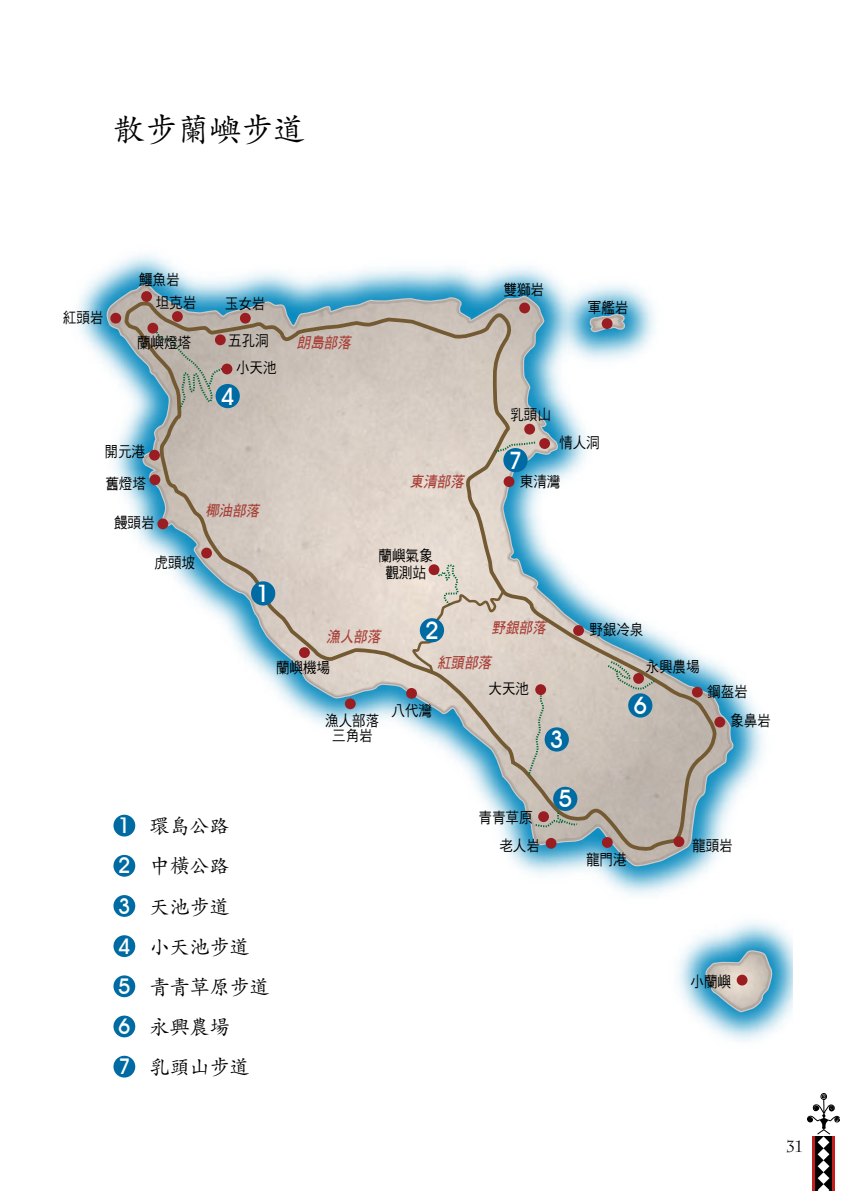
<style>
.page{position:relative;width:851px;height:1191px;background:#fff}
.page>*{position:absolute;margin:0;border:0;box-sizing:border-box;transform-origin:0 0}
.t1{font:32px "DF Li Kai Shu Md WIN BF";color:#000}
.t2{font:500 24px "Avant Garde IT Cby BT";color:#fff}
.t3{font:500 21.6px "Avant Garde IT Cby BT";color:#fff}
.t4{font:20px/40px "DF Li Kai Shu Md WIN BF";color:#000}
.t5{font:16px "Charlemagne Std";color:#000}
.t6{font:italic 15.2px "DF Hei Bd HK BF";color:#a83f37;scale:.89 1}
.t7{font:15px/23.4px "DF Hei Md HK BF";color:#000;scale:.9 1}
.t8{font:italic 15px "DF Hei Bd HK BF";color:#a83f37;scale:.9 1}
.s1{font-family:"Avant Garde IT Cby BT";font-weight:500;font-size:21.6px;color:#fff}
</style>
<div class="page">
<svg style="left:807px;top:1093px;width:32px;height:98px"></svg>
<img style="left:77px;top:254px;width:715px;height:817px">
<img style="left:105px;top:284px;width:666px;height:727px">
<svg style="left:108px;top:285px;width:625px;height:580px"></svg>
<svg style="left:706px;top:950px;width:64px;height:61px;background:#a1b9bf"></svg>
<svg style="left:121px;top:299px;width:595px;height:556px"></svg>
<svg style="left:410px;top:563px;width:95px;height:112px;background:#dacfc3"></svg>
<svg style="left:153px;top:328px;width:73px;height:82px;background:#a7a9a0"></svg>
<svg style="left:493px;top:440px;width:44px;height:13px"></svg>
<svg style="left:527px;top:691px;width:19px;height:86px;background:#c5c0b4"></svg>
<svg style="left:606px;top:659px;width:51px;height:32px;background:#b1afa1"></svg>
<svg style="left:533px;top:811px;width:45px;height:16px"></svg>
<div style="left:110px;top:313px;width:11px;height:10px;background:#9a1e21;border-radius:50%"></div>
<div style="left:141px;top:291px;width:11px;height:11px;background:#9a1e21;border-radius:50%"></div>
<div style="left:215px;top:334px;width:11px;height:11px;background:#9a1e21;border-radius:50%"></div>
<div style="left:172px;top:311px;width:11px;height:11px;background:#9a1e21;border-radius:50%"></div>
<div style="left:147px;top:323px;width:11px;height:10px;background:#9a1e21;border-radius:50%"></div>
<div style="left:221px;top:363px;width:11px;height:11px;background:#9a1e21;border-radius:50%"></div>
<div style="left:240px;top:313px;width:11px;height:10px;background:#9a1e21;border-radius:50%"></div>
<div style="left:201px;top:547px;width:11px;height:11px;background:#9a1e21;border-radius:50%"></div>
<div style="left:157px;top:518px;width:11px;height:11px;background:#9a1e21;border-radius:50%"></div>
<div style="left:149px;top:474px;width:11px;height:11px;background:#9a1e21;border-radius:50%"></div>
<div style="left:149px;top:450px;width:11px;height:10px;background:#9a1e21;border-radius:50%"></div>
<div style="left:535px;top:684px;width:11px;height:11px;background:#9a1e21;border-radius:50%"></div>
<div style="left:406px;top:688px;width:11px;height:11px;background:#9a1e21;border-radius:50%"></div>
<div style="left:345px;top:698px;width:10px;height:11px;background:#9a1e21;border-radius:50%"></div>
<div style="left:428px;top:564px;width:11px;height:11px;background:#9a1e21;border-radius:50%"></div>
<div style="left:299px;top:647px;width:11px;height:11px;background:#9a1e21;border-radius:50%"></div>
<div style="left:736px;top:974px;width:11px;height:11px;background:#9a1e21;border-radius:50%"></div>
<div style="left:673px;top:836px;width:11px;height:11px;background:#9a1e21;border-radius:50%"></div>
<div style="left:601px;top:837px;width:11px;height:11px;background:#9a1e21;border-radius:50%"></div>
<div style="left:545px;top:838px;width:11px;height:10px;background:#9a1e21;border-radius:50%"></div>
<div style="left:538px;top:811px;width:11px;height:11px;background:#9a1e21;border-radius:50%"></div>
<div style="left:714px;top:716px;width:11px;height:11px;background:#9a1e21;border-radius:50%"></div>
<div style="left:691px;top:686px;width:11px;height:11px;background:#9a1e21;border-radius:50%"></div>
<div style="left:633px;top:673px;width:11px;height:11px;background:#9a1e21;border-radius:50%"></div>
<div style="left:573px;top:625px;width:11px;height:11px;background:#9a1e21;border-radius:50%"></div>
<div style="left:601px;top:318px;width:11px;height:11px;background:#9a1e21;border-radius:50%"></div>
<div style="left:519px;top:302px;width:11px;height:11px;background:#9a1e21;border-radius:50%"></div>
<div style="left:524px;top:424px;width:11px;height:10px;background:#9a1e21;border-radius:50%"></div>
<div style="left:539px;top:438px;width:11px;height:11px;background:#9a1e21;border-radius:50%"></div>
<div style="left:503px;top:476px;width:11px;height:11px;background:#9a1e21;border-radius:50%"></div>
<div style="left:251px;top:581px;width:24px;height:24px;background:#006ba3;border-radius:50%"></div>
<div style="left:420px;top:618px;width:24px;height:24px;background:#006ba3;border-radius:50%"></div>
<div style="left:544px;top:727px;width:24px;height:24px;background:#006ba3;border-radius:50%"></div>
<div style="left:215px;top:384px;width:25px;height:24px;background:#006ba3;border-radius:50%"></div>
<div style="left:553px;top:786px;width:24px;height:25px;background:#006ba3;border-radius:50%"></div>
<div style="left:628px;top:693px;width:24px;height:24px;background:#006ba3;border-radius:50%"></div>
<div style="left:503px;top:448px;width:24px;height:24px;background:#006ba3;border-radius:50%"></div>
<div style="left:113px;top:1055px;width:22px;height:22px;background:#006ba3;border-radius:50%"></div>
<div style="left:113px;top:1015px;width:22px;height:22px;background:#006ba3;border-radius:50%"></div>
<div style="left:113px;top:975px;width:22px;height:22px;background:#006ba3;border-radius:50%"></div>
<div style="left:113px;top:935px;width:22px;height:22px;background:#006ba3;border-radius:50%"></div>
<div style="left:113px;top:895px;width:22px;height:22px;background:#006ba3;border-radius:50%"></div>
<div style="left:113px;top:855px;width:22px;height:21px;background:#006ba3;border-radius:50%"></div>
<div style="left:113px;top:814px;width:22px;height:22px;background:#006ba3;border-radius:50%"></div>
<p class="t1" style="left:113px;top:113px;width:193px">散步蘭嶼步道</p>
<p class="t7" style="left:63px;top:306px;width:46px">紅頭岩</p>
<p class="t7" style="left:156px;top:267px;width:46px;text-indent:-17px">鱷魚岩坦克岩</p>
<p class="t7" style="left:225px;top:291px;width:46px">玉女岩</p>
<p class="t7" style="left:137px;top:331px;width:61px">蘭嶼燈塔</p>
<p class="t7" style="left:228px;top:327px;width:55px;line-height:27px;text-align:center">五孔洞小天池</p>
<p class="t6" style="left:297px;top:334px;width:65px">朗島部落</p>
<p class="t2" style="left:221px;top:381px;width:15px">4</p>
<p class="t7" style="left:104px;top:436px;width:47px;line-height:31.6px">開元港舊燈塔</p>
<p class="t7" style="left:114px;top:510px;width:46px">饅頭岩</p>
<p class="t7" style="left:154px;top:550px;width:46px">虎頭坡</p>
<p class="t8" style="left:205px;top:503px;width:64px">椰油部落</p>
<p class="t2" style="left:256px;top:579px;width:15px">1</p>
<p class="t6" style="left:410px;top:474px;width:65px">東清部落</p>
<p class="t7" style="left:378px;top:546px;width:61px;line-height:17.4px;text-align:center">蘭嶼氣象觀測站</p>
<p class="t6" style="left:326px;top:629px;width:65px">漁人部落</p>
<p class="t2" style="left:425px;top:615px;width:15px">2</p>
<p class="t7" style="left:503px;top:277px;width:46px">雙獅岩</p>
<p class="t7" style="left:588px;top:295px;width:46px">軍艦岩</p>
<p class="t7" style="left:510px;top:403px;width:46px">乳頭山</p>
<p class="t2" style="left:508px;top:445px;width:15px">7</p>
<p class="t7" style="left:559px;top:431px;width:46px">情人洞</p>
<p class="t7" style="left:519px;top:470px;width:46px">東清灣</p>
<p class="t6" style="left:492px;top:619px;width:65px">野銀部落</p>
<p class="t7" style="left:589px;top:618px;width:61px">野銀冷泉</p>
<p class="t7" style="left:276px;top:655px;width:61px">蘭嶼機場</p>
<p class="t7" style="left:325px;top:713px;width:61px;line-height:15px;text-align:center">漁人部落三角岩</p>
<p class="t6" style="left:437px;top:655px;width:65px">紅頭部落</p>
<p class="t7" style="left:391px;top:698px;width:46px">八代灣</p>
<p class="t7" style="left:488px;top:677px;width:46px">大天池</p>
<p class="t2" style="left:550px;top:725px;width:15px">3</p>
<p class="t7" style="left:645px;top:654px;width:61px">永興農場</p>
<p class="t2" style="left:633px;top:691px;width:15px">6</p>
<p class="t7" style="left:707px;top:680px;width:46px">鋼盔岩</p>
<p class="t7" style="left:730px;top:709px;width:46px">象鼻岩</p>
<p class="t2" style="left:558px;top:784px;width:15px">5</p>
<p class="t4" style="left:150px;top:806px;width:122px;text-indent:-32px"><span class="s1">1</span> 環島公路<br>中橫公路<br>天池步道<br>小天池步道青青草原步道永興農場<br>乳頭山步道</p>
<p class="t3" style="left:118px;top:852px;width:14px">2</p>
<p class="t3" style="left:118px;top:893px;width:14px">3</p>
<p class="t3" style="left:118px;top:933px;width:14px">4</p>
<p class="t3" style="left:118px;top:973px;width:14px">5</p>
<p class="t3" style="left:118px;top:1013px;width:14px">6</p>
<p class="t3" style="left:118px;top:1053px;width:14px">7</p>
<p class="t7" style="left:499px;top:804px;width:46px;line-height:27.4px;text-indent:-21px">青青草原老人岩</p>
<p class="t7" style="left:586px;top:848px;width:46px">龍門港</p>
<p class="t7" style="left:692px;top:833px;width:46px">龍頭岩</p>
<p class="t7" style="left:690px;top:970px;width:46px">小蘭嶼</p>
<p class="t5" style="left:785px;top:1137px;width:9px">31</p>
</div>
